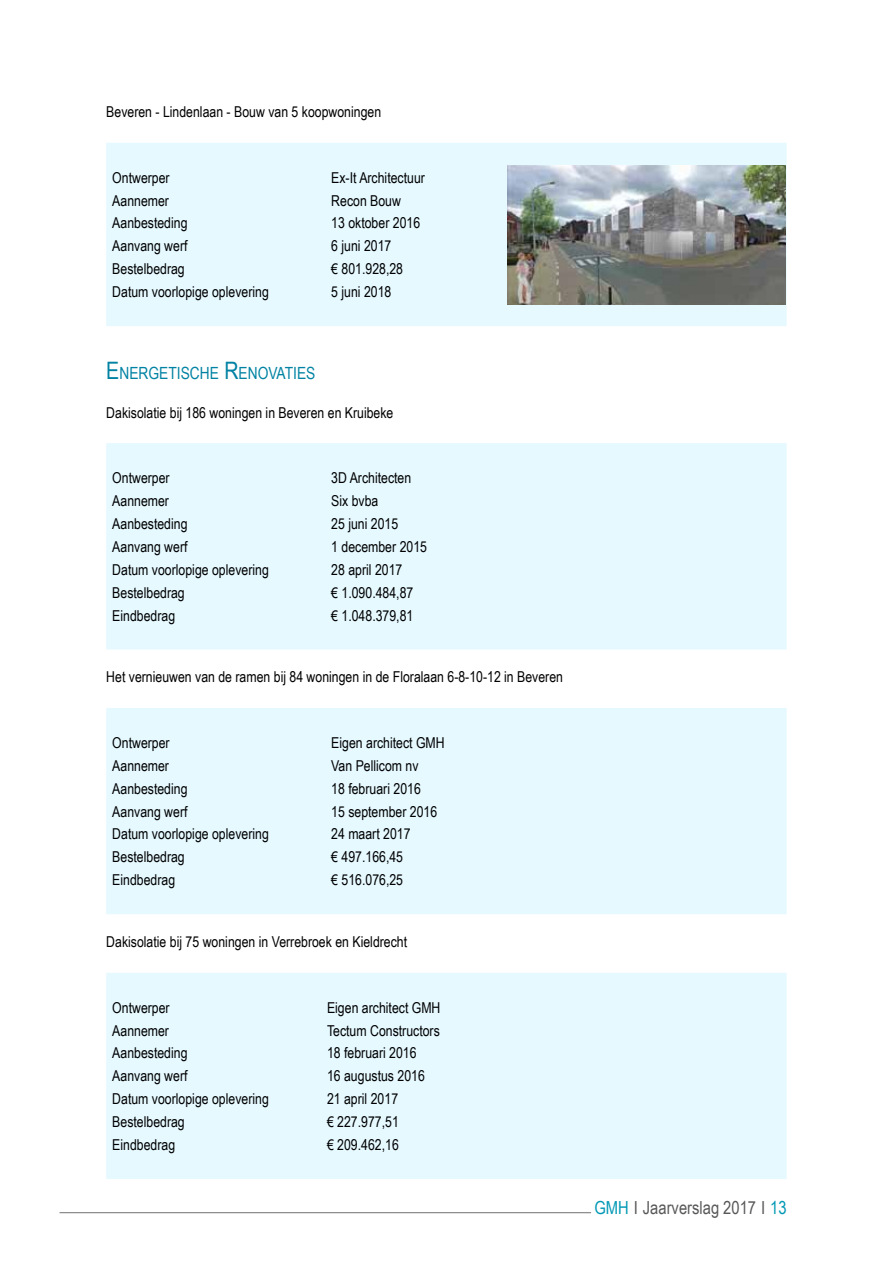
<style>
.page{position:relative;width:893px;height:1263px;background:#fff}
.page>*{position:absolute;margin:0;border:0;box-sizing:border-box;transform-origin:0 0}
.t1{font:18px "Arial Narrow";color:#58585a}
.t2{font:16.8px "Arial Narrow";color:#0082a3}
.t3{font:15px "Arial Narrow";color:#000}
.s1{font-size:24px}
.s2{color:#0098b4}
</style>
<div class="page">
<hr style="left:60px;top:1212px;width:531px;height:1px;background:#707172">
<div style="left:106px;top:143px;width:681px;height:183px;background:#e5f9ff"></div>
<div style="left:106px;top:443px;width:681px;height:206px;background:#e5f9ff"></div>
<div style="left:106px;top:708px;width:681px;height:206px;background:#e5f9ff"></div>
<div style="left:106px;top:973px;width:681px;height:206px;background:#e5f9ff"></div>
<img style="left:508px;top:166px;width:278px;height:138px">
<p class="t3" style="left:106px;top:101px;width:276px">Beveren - Lindenlaan - Bouw van 5 koopwoningen</p>
<p class="t3" style="left:112px;top:166px;width:59px">Ontwerper</p>
<p class="t3" style="left:331px;top:166px;width:95px">Ex-It Architectuur</p>
<p class="t3" style="left:112px;top:189px;width:58px">Aannemer</p>
<p class="t3" style="left:331px;top:189px;width:71px">Recon Bouw</p>
<p class="t3" style="left:112px;top:212px;width:77px">Aanbesteding</p>
<p class="t3" style="left:331px;top:212px;width:90px">13 oktober 2016</p>
<p class="t3" style="left:112px;top:235px;width:77px">Aanvang werf</p>
<p class="t3" style="left:331px;top:235px;width:62px">6 juni 2017</p>
<p class="t3" style="left:112px;top:258px;width:74px">Bestelbedrag</p>
<p class="t3" style="left:331px;top:258px;width:73px">€ 801.928,28</p>
<p class="t3" style="left:112px;top:281px;width:158px">Datum voorlopige oplevering</p>
<p class="t3" style="left:331px;top:281px;width:62px">5 juni 2018</p>
<p class="t2" style="left:106px;top:360px;width:211px"><span class="s1">E</span>NERGETISCHE <span class="s1">R</span>ENOVATIES</p>
<p class="t3" style="left:106px;top:401px;width:289px">Dakisolatie bij 186 woningen in Beveren en Kruibeke</p>
<p class="t3" style="left:112px;top:467px;width:59px">Ontwerper</p>
<p class="t3" style="left:331px;top:467px;width:81px">3D Architecten</p>
<p class="t3" style="left:112px;top:490px;width:58px">Aannemer</p>
<p class="t3" style="left:331px;top:490px;width:49px">Six bvba</p>
<p class="t3" style="left:112px;top:512px;width:77px">Aanbesteding</p>
<p class="t3" style="left:331px;top:512px;width:69px">25 juni 2015</p>
<p class="t3" style="left:112px;top:535px;width:77px">Aanvang werf</p>
<p class="t3" style="left:331px;top:535px;width:97px">1 december 2015</p>
<p class="t3" style="left:112px;top:558px;width:158px">Datum voorlopige oplevering</p>
<p class="t3" style="left:331px;top:558px;width:73px">28 april 2017</p>
<p class="t3" style="left:112px;top:581px;width:74px">Bestelbedrag</p>
<p class="t3" style="left:331px;top:581px;width:84px">€ 1.090.484,87</p>
<p class="t3" style="left:112px;top:604px;width:64px">Eindbedrag</p>
<p class="t3" style="left:331px;top:604px;width:84px">€ 1.048.379,81</p>
<p class="t3" style="left:106px;top:666px;width:458px">Het vernieuwen van de ramen bij 84 woningen in de Floralaan 6-8-10-12 in Beveren</p>
<p class="t3" style="left:112px;top:731px;width:59px">Ontwerper</p>
<p class="t3" style="left:331px;top:731px;width:115px">Eigen architect GMH</p>
<p class="t3" style="left:112px;top:754px;width:58px">Aannemer</p>
<p class="t3" style="left:331px;top:754px;width:89px">Van Pellicom nv</p>
<p class="t3" style="left:112px;top:777px;width:77px">Aanbesteding</p>
<p class="t3" style="left:331px;top:777px;width:91px">18 februari 2016</p>
<p class="t3" style="left:112px;top:800px;width:77px">Aanvang werf</p>
<p class="t3" style="left:331px;top:800px;width:107px">15 september 2016</p>
<p class="t3" style="left:112px;top:823px;width:158px">Datum voorlopige oplevering</p>
<p class="t3" style="left:331px;top:823px;width:81px">24 maart 2017</p>
<p class="t3" style="left:112px;top:846px;width:74px">Bestelbedrag</p>
<p class="t3" style="left:331px;top:846px;width:73px">€ 497.166,45</p>
<p class="t3" style="left:112px;top:869px;width:64px">Eindbedrag</p>
<p class="t3" style="left:331px;top:869px;width:73px">€ 516.076,25</p>
<p class="t3" style="left:106px;top:931px;width:302px">Dakisolatie bij 75 woningen in Verrebroek en Kieldrecht</p>
<p class="t3" style="left:112px;top:996px;width:59px">Ontwerper</p>
<p class="t3" style="left:327px;top:996px;width:115px">Eigen architect GMH</p>
<p class="t3" style="left:112px;top:1019px;width:58px">Aannemer</p>
<p class="t3" style="left:327px;top:1019px;width:114px">Tectum Constructors</p>
<p class="t3" style="left:112px;top:1042px;width:77px">Aanbesteding</p>
<p class="t3" style="left:327px;top:1042px;width:91px">18 februari 2016</p>
<p class="t3" style="left:112px;top:1065px;width:77px">Aanvang werf</p>
<p class="t3" style="left:327px;top:1065px;width:99px">16 augustus 2016</p>
<p class="t3" style="left:112px;top:1088px;width:158px">Datum voorlopige oplevering</p>
<p class="t3" style="left:327px;top:1088px;width:73px">21 april 2017</p>
<p class="t3" style="left:112px;top:1111px;width:74px">Bestelbedrag</p>
<p class="t3" style="left:327px;top:1111px;width:73px">€ 227.977,51</p>
<p class="t3" style="left:112px;top:1134px;width:64px">Eindbedrag</p>
<p class="t3" style="left:327px;top:1134px;width:73px">€ 209.462,16</p>
<p class="t1" style="left:594px;top:1194px;width:194px"><span class="s2">GMH</span> I Jaarverslag 2017 I <span class="s2">13</span></p>
</div>
